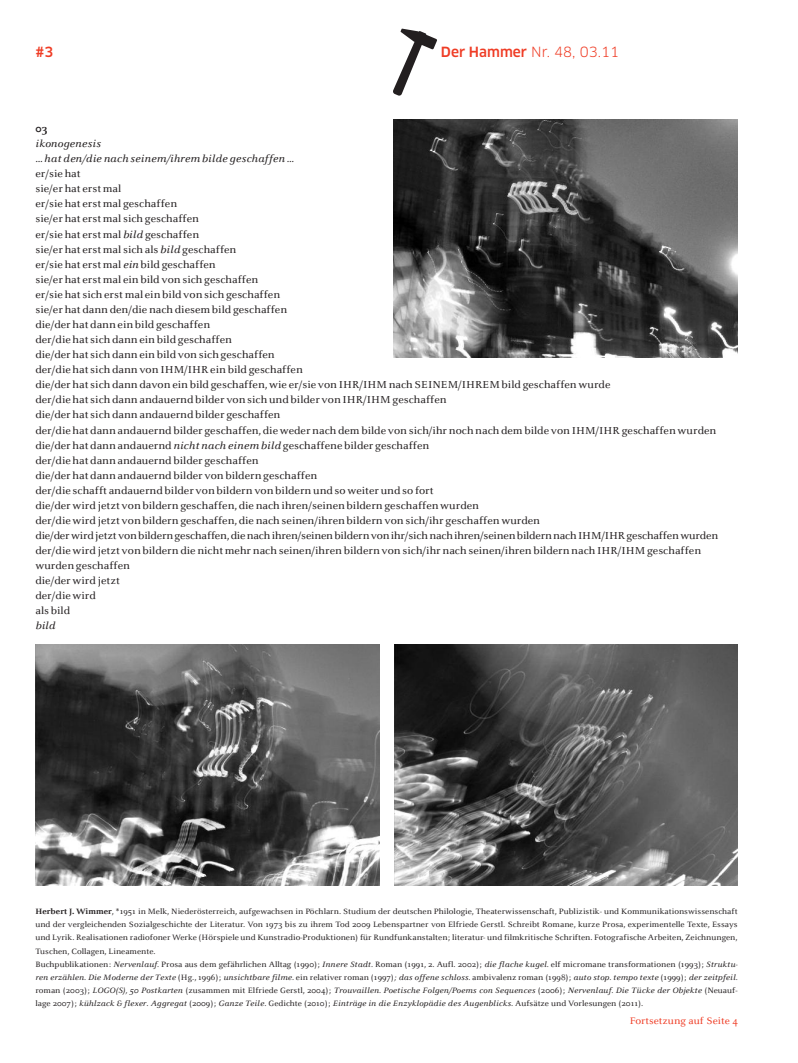
<style>
.page{position:relative;width:798px;height:1063px;background:#fff}
.page>*{position:absolute;margin:0;border:0;box-sizing:border-box;transform-origin:0 0}
.t1{font:13.75px "Clan Pro";color:#ef3c25}
.t2{font:500 13.75px "Clan Pro";color:#ef3c25}
.t3{font:10.62px/15.1px "Celeste Small Text";color:#231f20}
.t4{font:italic 10.62px/15.1px "Celeste Small Text";color:#231f20}
.t5{font:700 10.62px "Celeste Small Text";color:#231f20}
.t6{font:10px "Celeste Small Text";color:#ef3c25}
.t7{font:8.12px/13.1px "Celeste Small Text";color:#231f20}
.s1{font-weight:500}
.s2{font-style:italic}
.s3{font-weight:700}
</style>
<div class="page">
<svg style="left:393px;top:28px;width:44px;height:68px"></svg>
<img style="left:393px;top:119px;width:344px;height:239px">
<img style="left:35px;top:644px;width:344px;height:241px">
<img style="left:394px;top:644px;width:343px;height:241px">
<p class="t2" style="left:35px;top:47px;width:19px">#3</p>
<p class="t1" style="left:441px;top:47px;width:179px"><span class="s1">Der Hammer</span> Nr. 48, 03.11</p>
<p class="t5" style="left:35px;top:123px;width:13px">03</p>
<p class="t4" style="left:35px;top:136px;width:260px">ikonogenesis<br>… hat den/die nach seinem/ihrem bilde geschaffen …</p>
<p class="t3" style="left:35px;top:166px;width:684px">er/sie hat<br>sie/er hat erst mal<br>er/sie hat erst mal geschaffen<br>sie/er hat erst mal sich geschaffen<br>er/sie hat erst mal <span class="s2">bild</span> geschaffen<br>sie/er hat erst mal sich als <span class="s2">bild</span> geschaffen<br>er/sie hat erst mal <span class="s2">ein</span> bild geschaffen<br>sie/er hat erst mal ein bild von sich geschaffen<br>er/sie hat sich erst mal ein bild von sich geschaffen<br>sie/er hat dann den/die nach diesem bild geschaffen<br>die/der hat dann ein bild geschaffen<br>der/die hat sich dann ein bild geschaffen<br>die/der hat sich dann ein bild von sich geschaffen<br>der/die hat sich dann von IHM/IHR ein bild geschaffen<br>die/der hat sich dann davon ein bild geschaffen,wie er/sie von IHR/IHM nach SEINEM/IHREM bild geschaffen wurde<br>der/die hat sich dann andauernd bilder von sich und bilder von IHR/IHM geschaffen<br>die/der hat sich dann andauernd bilder geschaffen<br>der/die hat dann andauernd bilder geschaffen,die weder nach dem bilde von sich/ihr noch nach dem bilde von IHM/IHR geschaffen wurden die/der hat dann andauernd <span class="s2">nicht nach einem bild</span> geschaffene bilder geschaffen<br>der/die hat dann andauernd bilder geschaffen<br>die/der hat dann andauernd bilder von bildern geschaffen<br>der/die schafft andauernd bilder von bildern von bildern und so weiter und so fort<br>die/der wird jetzt von bildern geschaffen,die nach ihren/seinen bildern geschaffen wurden<br>der/die wird jetzt von bildern geschaffen,die nach seinen/ihren bildern von sich/ihr geschaffen wurden die/derwirdjetztvonbilderngeschaffen,dienachihren/seinenbildernvonihr/sichnachihren/seinenbildernnachIHM/IHRgeschaffenwurden der/die wird jetzt von bildern die nicht mehr nach seinen/ihren bildern von sich/ihr nach seinen/ihren bildern nach IHR/IHM geschaffen wurden geschaffen<br>die/der wird jetzt<br>der/die wird<br>als bild</p>
<p class="t4" style="left:35px;top:619px;width:22px">bild</p>
<p class="t7" style="left:35px;top:905px;width:703px"><span class="s3">Herbert J. Wimmer</span>, *1951 in Melk, Niederösterreich, aufgewachsen in Pöchlarn. Studium der deutschen Philologie, Theaterwissenschaft, Publizistik- und Kommunikationswissenschaft und der vergleichenden Sozialgeschichte der Literatur. Von 1973 bis zu ihrem Tod 2009 Lebenspartner von Elfriede Gerstl. Schreibt Romane, kurze Prosa, experimentelle Texte, Essays und Lyrik. Realisationen radiofoner Werke (Hörspiele und Kunstradio-Produktionen) für Rundfunkanstalten; literatur- und filmkritische Schriften. Fotografische Arbeiten, Zeichnungen, Tuschen, Collagen, Lineamente.<br>Buchpublikationen: <span class="s2">Nervenlauf.</span> Prosa aus dem gefährlichen Alltag (1990); <span class="s2">Innere Stadt.</span> Roman (1991, 2. Aufl. 2002); <span class="s2">die flache kugel.</span> elf micromane transformationen (1993); <span class="s2">Struktu&shy;ren erzählen. Die Moderne der Texte</span> (Hg., 1996); <span class="s2">unsichtbare filme.</span> ein relativer roman (1997)<span class="s2">; das offene schloss.</span> ambivalenz roman (1998); <span class="s2">auto stop. tempo texte</span> (1999); <span class="s2">der zeitpfeil. </span>roman (2003); <span class="s2">LOGO(S), 50 Postkarten</span> (zusammen mit Elfriede Gerstl, 2004); <span class="s2">Trouvaillen. Poetische Folgen/Poems con Sequences</span> (2006); <span class="s2">Nervenlauf. Die Tücke der Objekte</span> (Neuauf&shy;lage 2007); <span class="s2">kühlzack &amp; flexer</span>. <span class="s2">Aggregat</span> (2009); <span class="s2">Ganze Teile</span>. Gedichte (2010); <span class="s2">Einträge in die Enzyklopädie des Augenblicks</span>. Aufsätze und Vorlesungen (2011).</p>
<p class="t6" style="left:629px;top:1016px;width:109px">Fortsetzung auf Seite 4</p>
</div>
